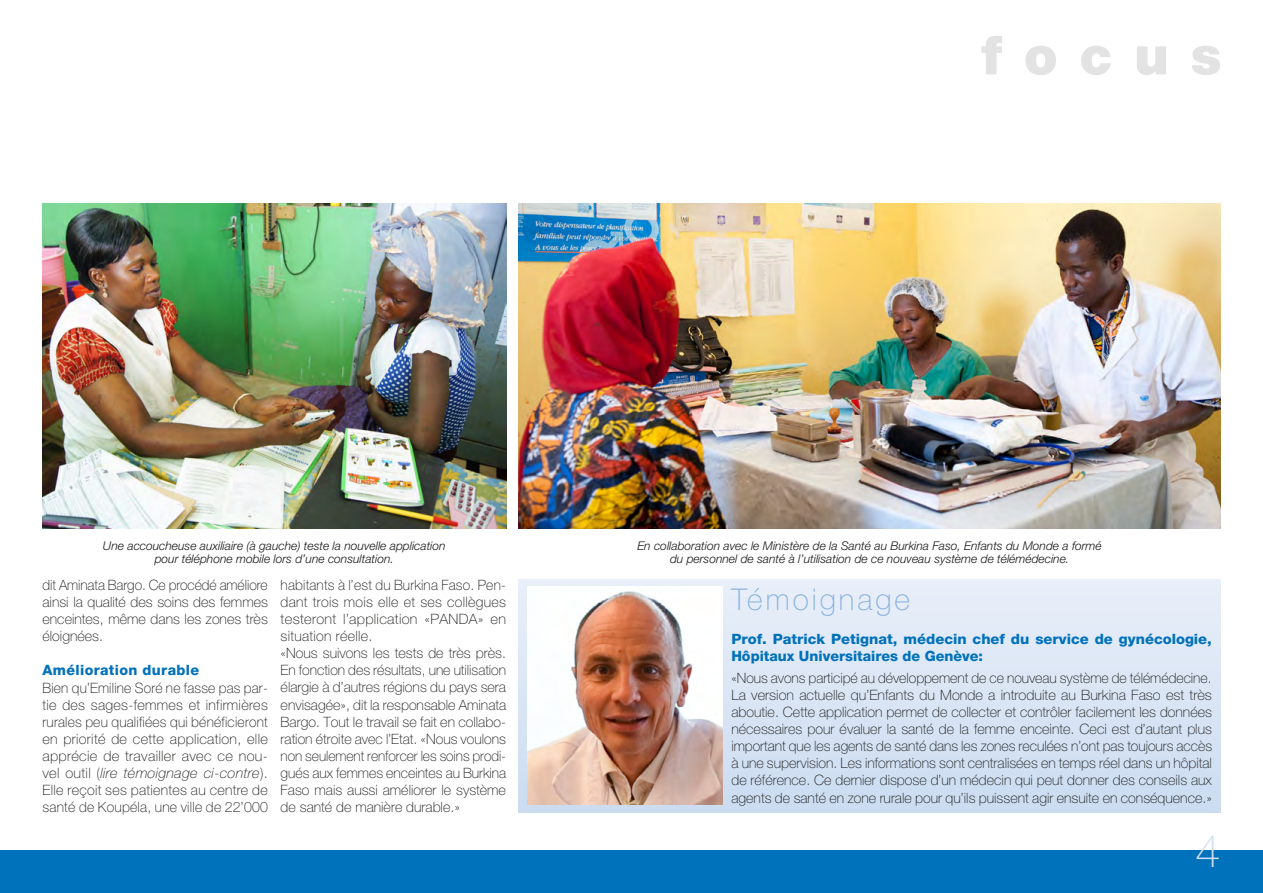
<style>
.page{position:relative;width:1263px;height:893px;background:#fff}
.page>*{position:absolute;margin:0;border:0;box-sizing:border-box;transform-origin:0 0}
.t1{font:900 54px "Helvetica Neue LT Pro";letter-spacing:.4em;color:#e3e3e3}
.t2{font:100 45px "Helvetica Neue LT Pro";color:#d3dff3}
.t3{font:100 30px "Helvetica Neue LT Pro";letter-spacing:.1em;color:#86b1df}
.t4{font:100 14.25px/17.1px "Helvetica Neue LT Pro";color:#181716;text-align:justify}
.t5{font:800 14.25px/17.1px "Helvetica Neue LT Pro";color:#0071bb}
.t6{font:800 14.25px "Helvetica Neue LT Pro";letter-spacing:.025em;color:#0071bb}
.t7{font:italic 300 12px/13.5px "Helvetica Neue LT Pro";color:#181716;text-align:center}
.s1{font-style:italic}
</style>
<div class="page">
<div style="left:0;top:850px;width:1263px;height:43px;background:#0071bb"></div>
<img style="left:519px;top:203px;width:701px;height:326px">
<img style="left:43px;top:203px;width:463px;height:326px">
<div style="left:519px;top:579px;width:701px;height:233px;background:linear-gradient(to bottom,#e9eff9,#cbdcf1)"></div>
<img style="left:527px;top:587px;width:196px;height:217px">
<h1 class="t1" style="left:981px;top:23px;width:242px">focus</h1>
<p class="t7" style="left:103px;top:539px;width:344px">Une accoucheuse auxiliaire (à gauche) teste la nouvelle application pour téléphone mobile lors d’une consultation.</p>
<p class="t4" style="left:43px;top:576px;width:227px">dit Aminata Bargo. Ce procédé améliore ainsi la qualité des soins des femmes enceintes, même dans les zones très éloignées.</p>
<p class="t6" style="left:43px;top:662px;width:158px">Amélioration durable</p>
<p class="t4" style="left:43px;top:679px;width:227px">Bien qu’Emiline Soré ne fasse pas par&shy;tie des sages-femmes et infirmières rurales peu qualifiées qui bénéficieront en priorité de cette application, elle apprécie de travailler avec ce nou&shy;vel outil (<span class="s1">lire témoignage ci-contre</span>).<br>Elle reçoit ses patientes au centre de santé de Koupéla, une ville de 22’000</p>
<p class="t4" style="left:281px;top:576px;width:227px;text-align:left">habitants à l’est du Burkina Faso. Pen&shy;dant trois mois elle et ses collègues testeront l’application «PANDA» en situation réelle.<br>«Nous suivons les tests de très près.<br>En fonction des résultats, une utilisation élargie à d’autres régions du pays sera envisagée», dit la responsable Aminata Bargo. Tout le travail se fait en collabo&shy;ration étroite avec l’Etat. «Nous voulons non seulement renforcer les soins prodi&shy;gués aux femmes enceintes au Burkina Faso mais aussi améliorer le système de santé de manière durable.»</p>
<p class="t7" style="left:637px;top:539px;width:466px">En collaboration avec le Ministère de la Santé au Burkina Faso, Enfants du Monde a formé du personnel de santé à l’utilisation de ce nouveau système de télémédecine.</p>
<h3 class="t3" style="left:731px;top:582px;width:180px">Témoignage</h3>
<p class="t5" style="left:731px;top:631px;width:482px">Prof. Patrick Petignat, médecin chef du service de gynécologie,<br>Hôpitaux Universitaires de Genève:</p>
<p class="t4" style="left:731px;top:669px;width:482px">«Nous avons participé au développement de ce nouveau système de télémédecine.<br>La version actuelle qu’Enfants du Monde a introduite au Burkina Faso est très aboutie. Cette application permet de collecter et contrôler facilement les données nécessaires pour évaluer la santé de la femme enceinte. Ceci est d’autant plus important que les agents de santé dans les zones reculées n’ont pas toujours accès à une supervision. Les informations sont centralisées en temps réel dans un hôpital de référence. Ce dernier dispose d’un médecin qui peut donner des conseils aux agents de santé en zone rurale pour qu’ils puissent agir ensuite en conséquence.»</p>
<h2 class="t2" style="left:1195px;top:825px;width:27px">4</h2>
</div>
